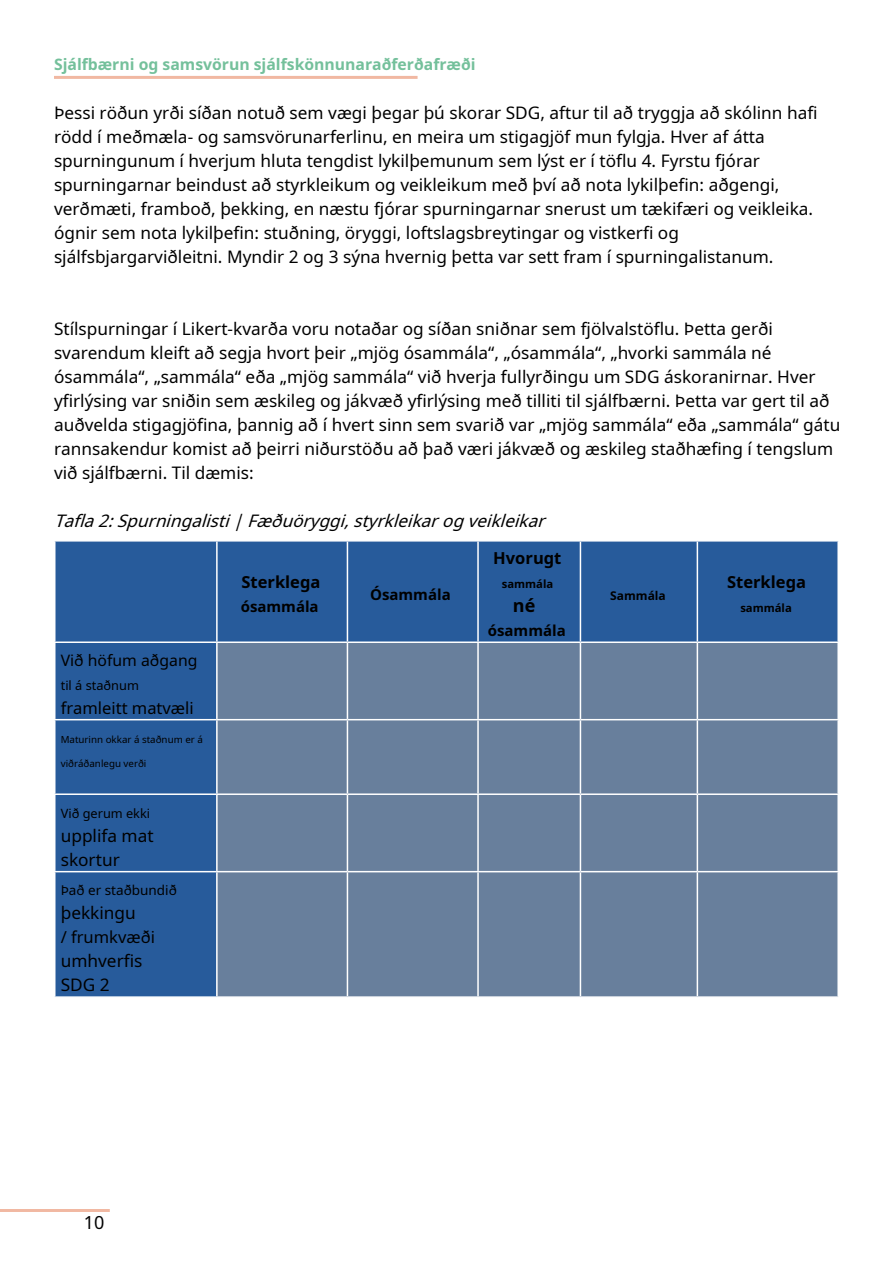
<style>
.page{position:relative;width:893px;height:1263px;background:#fff}
.page>*{position:absolute;margin:0;border:0;box-sizing:border-box;transform-origin:0 0}
.t1{font:700 18px "Noto Sans";color:#000}
.t2{font:18px "Noto Sans";color:#000}
.t3{font:17.25px/24px "Noto Sans";color:#000}
.t4{font:italic 17.25px "Noto Sans";color:#000}
.t5{font:16.5px "Noto Sans";color:#000}
.t6{font:700 16.5px "Noto Sans";color:#000}
.t7{font:700 15.75px "Noto Sans";color:#74c09b}
.t8{font:15.75px "Noto Sans";color:#000}
.t9{font:700 15px "Noto Sans";color:#000}
.t10{font:13.5px "Noto Sans";color:#000}
.t11{font:12.75px "Noto Sans";color:#000}
.t12{font:700 12px "Noto Sans";color:#000}
.t13{font:700 11.25px "Noto Sans";color:#000}
.t14{font:9.75px "Noto Sans";color:#000}
</style>
<div class="page">
<div style="left:56px;top:542px;width:781px;height:99px;background:#275b9b"></div>
<div style="left:56px;top:643px;width:160px;height:353px;background:#275b9b"></div>
<div style="left:218px;top:643px;width:619px;height:353px;background:#687f9c"></div>
<hr style="left:216px;top:542px;width:2px;height:99px;background:#fff">
<hr style="left:347px;top:542px;width:1px;height:99px;background:#fff">
<hr style="left:477px;top:542px;width:2px;height:99px;background:#fff">
<hr style="left:580px;top:542px;width:1px;height:99px;background:#fff">
<hr style="left:697px;top:542px;width:1px;height:99px;background:#fff">
<hr style="left:347px;top:643px;width:1px;height:76px;background:#fff">
<hr style="left:477px;top:643px;width:2px;height:76px;background:#fff">
<hr style="left:580px;top:643px;width:1px;height:76px;background:#fff">
<hr style="left:697px;top:643px;width:1px;height:76px;background:#fff">
<hr style="left:217px;top:719px;width:130px;height:1px;background:#fff">
<hr style="left:347px;top:719px;width:131px;height:1px;background:#fff">
<hr style="left:347px;top:720px;width:1px;height:73px;background:#fff">
<hr style="left:478px;top:719px;width:102px;height:1px;background:#fff">
<hr style="left:477px;top:720px;width:2px;height:73px;background:#fff">
<hr style="left:580px;top:719px;width:117px;height:1px;background:#fff">
<hr style="left:580px;top:720px;width:1px;height:73px;background:#fff">
<hr style="left:697px;top:719px;width:142px;height:1px;background:#fff">
<hr style="left:697px;top:720px;width:1px;height:73px;background:#fff">
<hr style="left:217px;top:793px;width:130px;height:2px;background:#fff">
<hr style="left:347px;top:793px;width:131px;height:2px;background:#fff">
<hr style="left:347px;top:795px;width:1px;height:76px;background:#fff">
<hr style="left:478px;top:793px;width:102px;height:2px;background:#fff">
<hr style="left:477px;top:795px;width:2px;height:76px;background:#fff">
<hr style="left:580px;top:793px;width:117px;height:2px;background:#fff">
<hr style="left:580px;top:795px;width:1px;height:76px;background:#fff">
<hr style="left:697px;top:793px;width:142px;height:2px;background:#fff">
<hr style="left:697px;top:795px;width:1px;height:76px;background:#fff">
<hr style="left:217px;top:871px;width:130px;height:1px;background:#fff">
<hr style="left:347px;top:871px;width:131px;height:1px;background:#fff">
<hr style="left:347px;top:872px;width:1px;height:124px;background:#fff">
<hr style="left:478px;top:871px;width:102px;height:1px;background:#fff">
<hr style="left:477px;top:872px;width:2px;height:124px;background:#fff">
<hr style="left:580px;top:871px;width:117px;height:1px;background:#fff">
<hr style="left:580px;top:872px;width:1px;height:124px;background:#fff">
<hr style="left:697px;top:871px;width:142px;height:1px;background:#fff">
<hr style="left:697px;top:872px;width:1px;height:124px;background:#fff">
<hr style="left:54px;top:719px;width:163px;height:1px;background:#fff">
<hr style="left:54px;top:793px;width:163px;height:2px;background:#fff">
<hr style="left:54px;top:871px;width:163px;height:1px;background:#fff">
<hr style="left:0;top:1209px;width:110px;height:3px;background:#e37245">
<hr style="left:54px;top:76px;width:364px;height:3px;background:#e37245">
<p class="t7" style="left:54px;top:53px;width:423px">Sjálfbærni og samsvörun sjálfskönnunaraðferðafræði</p>
<p class="t3" style="left:54px;top:101px;width:765px">Þessi röðun yrði síðan notuð sem vægi þegar þú skorar SDG, aftur til að tryggja að skólinn hafi rödd í meðmæla- og samsvörunarferlinu, en meira um stigagjöf mun fylgja. Hver af átta spurningunum í hverjum hluta tengdist lykilþemunum sem lýst er í töflu 4. Fyrstu fjórar spurningarnar beindust að styrkleikum og veikleikum með því að nota lykilþefin: aðgengi, verðmæti, framboð, þekking, en næstu fjórar spurningarnar snerust um tækifæri og veikleika. ógnir sem nota lykilþefin: stuðning, öryggi, loftslagsbreytingar og vistkerfi og sjálfsbjargarviðleitni. Myndir 2 og 3 sýna hvernig þetta var sett fram í spurningalistanum.</p>
<p class="t3" style="left:54px;top:317px;width:788px">Stílspurningar í Likert-kvarða voru notaðar og síðan sniðnar sem fjölvalstöflu. Þetta gerði svarendum kleift að segja hvort þeir „mjög ósammála“, „ósammála“, „hvorki sammála né ósammála“, „sammála“ eða „mjög sammála“ við hverja fullyrðingu um SDG áskoranirnar. Hver yfirlýsing var sniðin sem æskileg og jákvæð yfirlýsing með tilliti til sjálfbærni. Þetta var gert til að auðvelda stigagjöfina, þannig að í hvert sinn sem svarið var „mjög sammála“ eða „sammála“ gátu rannsakendur komist að þeirri niðurstöðu að það væri jákvæð og æskileg staðhæfing í tengslum við sjálfbærni. Til dæmis:</p>
<p class="t4" style="left:54px;top:509px;width:499px">Tafla2:Spurningalisti|Fæðuöryggi,styrkleikarogveikleikar</p>
<p class="t6" style="left:493px;top:547px;width:70px">Hvorugt</p>
<p class="t13" style="left:502px;top:576px;width:53px">sammála</p>
<p class="t1" style="left:513px;top:593px;width:24px">né</p>
<p class="t9" style="left:488px;top:620px;width:79px">ósammála</p>
<p class="t6" style="left:727px;top:570px;width:80px">Sterklega</p>
<p class="t13" style="left:740px;top:600px;width:53px">sammála</p>
<p class="t6" style="left:241px;top:571px;width:80px">Sterklega</p>
<p class="t9" style="left:241px;top:596px;width:79px">ósammála</p>
<p class="t9" style="left:370px;top:584px;width:82px">Ósammála</p>
<p class="t12" style="left:610px;top:587px;width:57px">Sammála</p>
<p class="t8" style="left:61px;top:649px;width:138px">Við höfum aðgang</p>
<p class="t11" style="left:61px;top:676px;width:80px">til á staðnum</p>
<p class="t5" style="left:61px;top:696px;width:134px">framleitt matvæli</p>
<p class="t14" style="left:61px;top:733px;width:144px">Maturinn okkar á staðnum er á</p>
<p class="t14" style="left:61px;top:757px;width:87px">viðráðanlegu verði</p>
<p class="t11" style="left:61px;top:804px;width:91px">Við gerum ekki</p>
<p class="t3" style="left:61px;top:823px;width:94px">upplifa mat skortur</p>
<p class="t10" style="left:61px;top:880px;width:118px">Það er staðbundið</p>
<p class="t3" style="left:61px;top:900px;width:77px">þekkingu</p>
<p class="t5" style="left:61px;top:925px;width:96px">/ frumkvæði</p>
<p class="t3" style="left:61px;top:948px;width:83px">umhverfis<br>SDG 2</p>
<p class="t2" style="left:84px;top:1210px;width:22px">10</p>
</div>
